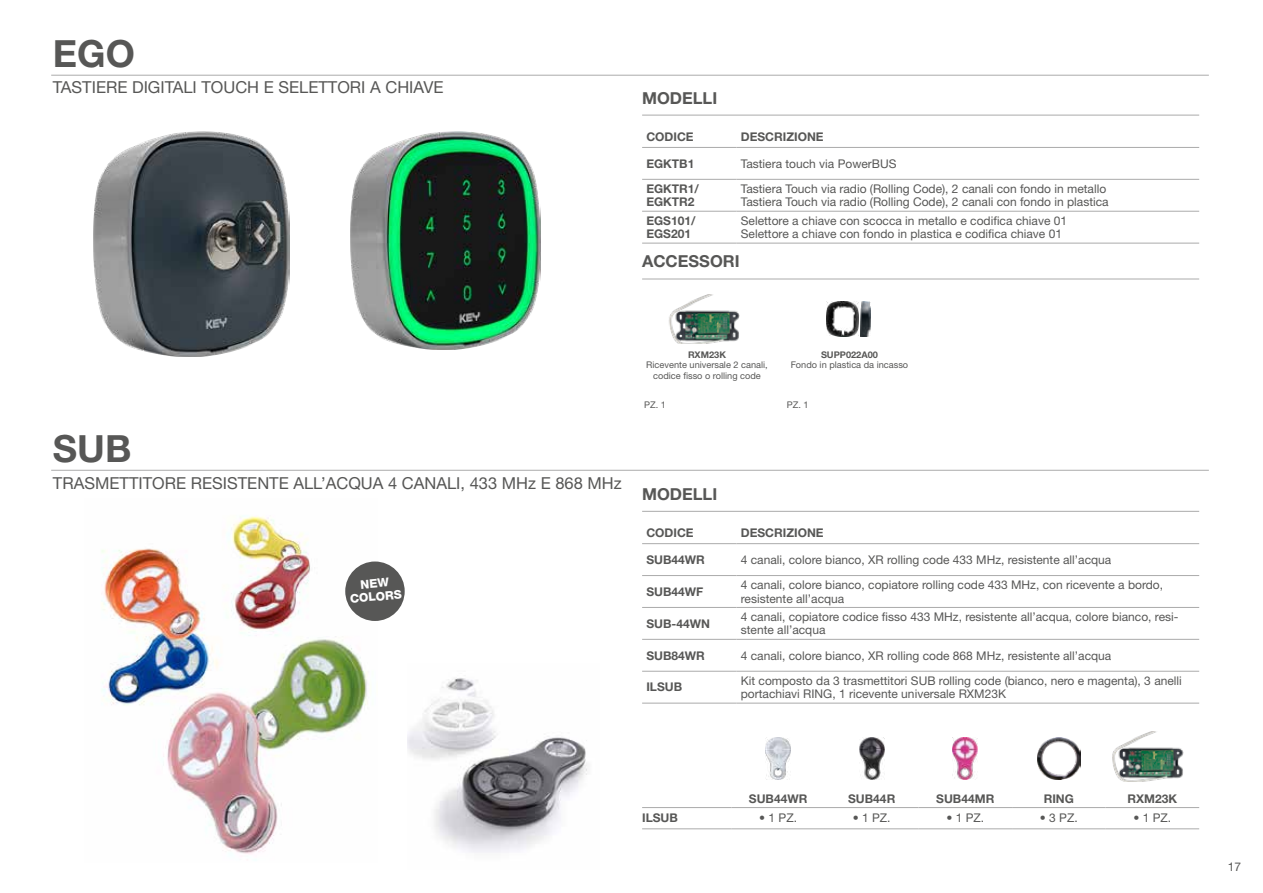
<style>
.page{position:relative;width:1263px;height:893px;background:#fff}
.page>*{position:absolute;margin:0;border:0;box-sizing:border-box;transform-origin:0 0}
.t1{font:700 37.5px "Helvetica Neue LT Std";color:#575756}
.t2{font:16.5px "Helvetica Neue LT Std";color:#575756}
.t3{font:700 16.5px "Helvetica Neue LT Std";color:#575756}
.t4{font:12px/13.5px "Helvetica Neue LT Std";color:#575756}
.t5{font:700 12px/13.5px "Helvetica Neue LT Std";color:#575756}
.t6{font:800 12px/13.5px "Helvetica Neue LT Std";color:#fff;text-align:center}
.t7{font:9.15px/10.5px "Helvetica Neue LT Std";color:#575756;text-align:center}
.t8{font:700 9.15px "Helvetica Neue LT Std";color:#575756}
</style>
<div class="page">
<img style="left:94px;top:132px;width:195px;height:225px">
<img style="left:351px;top:132px;width:189px;height:218px">
<hr style="left:642px;top:115px;width:557px;height:1px;background:#ababab">
<hr style="left:642px;top:511px;width:557px;height:1px;background:#ababab">
<hr style="left:642px;top:279px;width:557px;height:1px;background:#ababab">
<img style="left:766px;top:737px;width:25px;height:43px">
<img style="left:859px;top:738px;width:25px;height:42px">
<img style="left:953px;top:737px;width:25px;height:43px">
<img style="left:1037px;top:737px;width:43px;height:43px">
<hr style="left:51px;top:75px;width:1158px;height:1px;background:#ababab">
<img style="left:669px;top:294px;width:71px;height:50px">
<img style="left:861px;top:301px;width:9px;height:36px">
<img style="left:826px;top:301px;width:33px;height:36px">
<hr style="left:51px;top:470px;width:1158px;height:1px;background:#ababab">
<img style="left:101px;top:516px;width:269px;height:338px">
<div style="left:345px;top:561px;width:60px;height:60px;background:#575756;border-radius:50%"></div>
<img style="left:407px;top:678px;width:180px;height:175px">
<img style="left:1112px;top:731px;width:72px;height:50px">
<hr style="left:642px;top:147px;width:94px;height:1px;background:#ababab">
<hr style="left:736px;top:147px;width:463px;height:1px;background:#ababab">
<hr style="left:642px;top:179px;width:94px;height:1px;background:#ababab">
<hr style="left:736px;top:179px;width:463px;height:1px;background:#ababab">
<hr style="left:642px;top:211px;width:94px;height:1px;background:#ababab">
<hr style="left:642px;top:243px;width:94px;height:1px;background:#ababab">
<hr style="left:736px;top:211px;width:463px;height:1px;background:#ababab">
<hr style="left:736px;top:243px;width:463px;height:1px;background:#ababab">
<hr style="left:642px;top:543px;width:94px;height:1px;background:#ababab">
<hr style="left:736px;top:543px;width:463px;height:1px;background:#ababab">
<hr style="left:642px;top:575px;width:94px;height:1px;background:#ababab">
<hr style="left:736px;top:575px;width:463px;height:1px;background:#ababab">
<hr style="left:642px;top:607px;width:94px;height:1px;background:#ababab">
<hr style="left:736px;top:607px;width:463px;height:1px;background:#ababab">
<hr style="left:642px;top:639px;width:94px;height:1px;background:#ababab">
<hr style="left:642px;top:671px;width:94px;height:1px;background:#ababab">
<hr style="left:642px;top:703px;width:94px;height:1px;background:#ababab">
<hr style="left:736px;top:639px;width:463px;height:1px;background:#ababab">
<hr style="left:736px;top:671px;width:463px;height:1px;background:#ababab">
<hr style="left:736px;top:703px;width:463px;height:1px;background:#ababab">
<hr style="left:642px;top:807px;width:89px;height:1px;background:#ababab">
<hr style="left:642px;top:828px;width:89px;height:1px;background:#ababab">
<hr style="left:731px;top:807px;width:94px;height:1px;background:#ababab">
<hr style="left:731px;top:828px;width:94px;height:1px;background:#ababab">
<hr style="left:825px;top:807px;width:93px;height:1px;background:#ababab">
<hr style="left:825px;top:828px;width:93px;height:1px;background:#ababab">
<hr style="left:918px;top:807px;width:94px;height:1px;background:#ababab">
<hr style="left:918px;top:828px;width:94px;height:1px;background:#ababab">
<hr style="left:1012px;top:807px;width:94px;height:1px;background:#ababab">
<hr style="left:1106px;top:807px;width:93px;height:1px;background:#ababab">
<hr style="left:1012px;top:828px;width:94px;height:1px;background:#ababab">
<hr style="left:1106px;top:828px;width:93px;height:1px;background:#ababab">
<h1 class="t1" style="left:53px;top:31px;width:83px">EGO</h1>
<h2 class="t2" style="left:53px;top:77px;width:392px">TASTIERE DIGITALI TOUCH E SELETTORI A CHIAVE</h2>
<h2 class="t3" style="left:642px;top:88px;width:77px">MODELLI</h2>
<p class="t5" style="left:646px;top:130px;width:49px">CODICE</p>
<p class="t5" style="left:741px;top:130px;width:84px">DESCRIZIONE</p>
<p class="t5" style="left:646px;top:156px;width:49px">EGKTB1</p>
<p class="t4" style="left:741px;top:156px;width:157px">Tastiera touch via PowerBUS</p>
<p class="t5" style="left:646px;top:182px;width:54px">EGKTR1/<br>EGKTR2</p>
<p class="t4" style="left:741px;top:182px;width:369px">Tastiera Touch via radio (Rolling Code), 2 canali con fondo in metallo<br>Tastiera Touch via radio (Rolling Code), 2 canali con fondo in plastica</p>
<p class="t5" style="left:646px;top:213px;width:51px">EGS101/<br>EGS201</p>
<p class="t4" style="left:741px;top:213px;width:328px">Selettore a chiave con scocca in metallo e codifica chiave 01<br>Selettore a chiave con fondo in plastica e codifica chiave 01</p>
<h2 class="t3" style="left:642px;top:251px;width:99px">ACCESSORI</h2>
<h1 class="t1" style="left:53px;top:426px;width:80px">SUB</h1>
<h2 class="t2" style="left:53px;top:473px;width:570px">TRASMETTITORE RESISTENTE ALL’ACQUA 4 CANALI, 433 MHz E 868 MHz</h2>
<p class="t6" style="left:348px;top:578px;width:53px;rotate:-5deg">NEW<br>COLORS</p>
<p class="t8" style="left:688px;top:349px;width:39px">RXM23K</p>
<p class="t7" style="left:646px;top:359px;width:123px">Ricevente universale 2 canali, codice fisso o rolling code</p>
<p class="t8" style="left:821px;top:349px;width:58px">SUPP022A00</p>
<p class="t7" style="left:791px;top:359px;width:119px">Fondo in plastica da incasso</p>
<p class="t7" style="left:644px;top:400px;width:23px">PZ. 1</p>
<p class="t7" style="left:787px;top:400px;width:23px">PZ. 1</p>
<h2 class="t3" style="left:642px;top:484px;width:77px">MODELLI</h2>
<p class="t5" style="left:646px;top:526px;width:49px">CODICE</p>
<p class="t5" style="left:741px;top:526px;width:84px">DESCRIZIONE</p>
<p class="t5" style="left:646px;top:553px;width:60px">SUB44WR</p>
<p class="t4" style="left:741px;top:553px;width:372px">4 canali, colore bianco, XR rolling code 433 MHz, resistente all’acqua</p>
<p class="t5" style="left:646px;top:584px;width:58px">SUB44WF</p>
<p class="t4" style="left:741px;top:578px;width:424px">4 canali, colore bianco, copiatore rolling code 433 MHz, con ricevente a bordo, resistente all’acqua</p>
<p class="t5" style="left:646px;top:616px;width:65px">SUB-44WN</p>
<p class="t4" style="left:741px;top:610px;width:439px">4 canali, copiatore codice fisso 433 MHz, resistente all’acqua, colore bianco, resi&shy;stente all’acqua</p>
<p class="t5" style="left:646px;top:648px;width:60px">SUB84WR</p>
<p class="t4" style="left:741px;top:648px;width:372px">4 canali, colore bianco, XR rolling code 868 MHz, resistente all’acqua</p>
<p class="t5" style="left:646px;top:680px;width:37px">ILSUB</p>
<p class="t4" style="left:741px;top:673px;width:442px">Kit composto da 3 trasmettitori SUB rolling code (bianco, nero e magenta), 3 anelli portachiavi RING, 1 ricevente universale RXM23K</p>
<p class="t5" style="left:749px;top:792px;width:60px">SUB44WR</p>
<p class="t5" style="left:848px;top:792px;width:49px">SUB44R</p>
<p class="t5" style="left:936px;top:792px;width:60px">SUB44MR</p>
<p class="t5" style="left:1044px;top:792px;width:32px">RING</p>
<p class="t5" style="left:1128px;top:792px;width:51px">RXM23K</p>
<p class="t5" style="left:642px;top:811px;width:37px">ILSUB</p>
<p class="t4" style="left:759px;top:811px;width:39px">• 1 PZ.</p>
<p class="t4" style="left:853px;top:811px;width:39px">• 1 PZ.</p>
<p class="t4" style="left:946px;top:811px;width:39px">• 1 PZ.</p>
<p class="t4" style="left:1040px;top:811px;width:39px">• 3 PZ.</p>
<p class="t4" style="left:1133px;top:811px;width:39px">• 1 PZ.</p>
<p class="t4" style="left:1228px;top:860px;width:15px">17</p>
</div>
